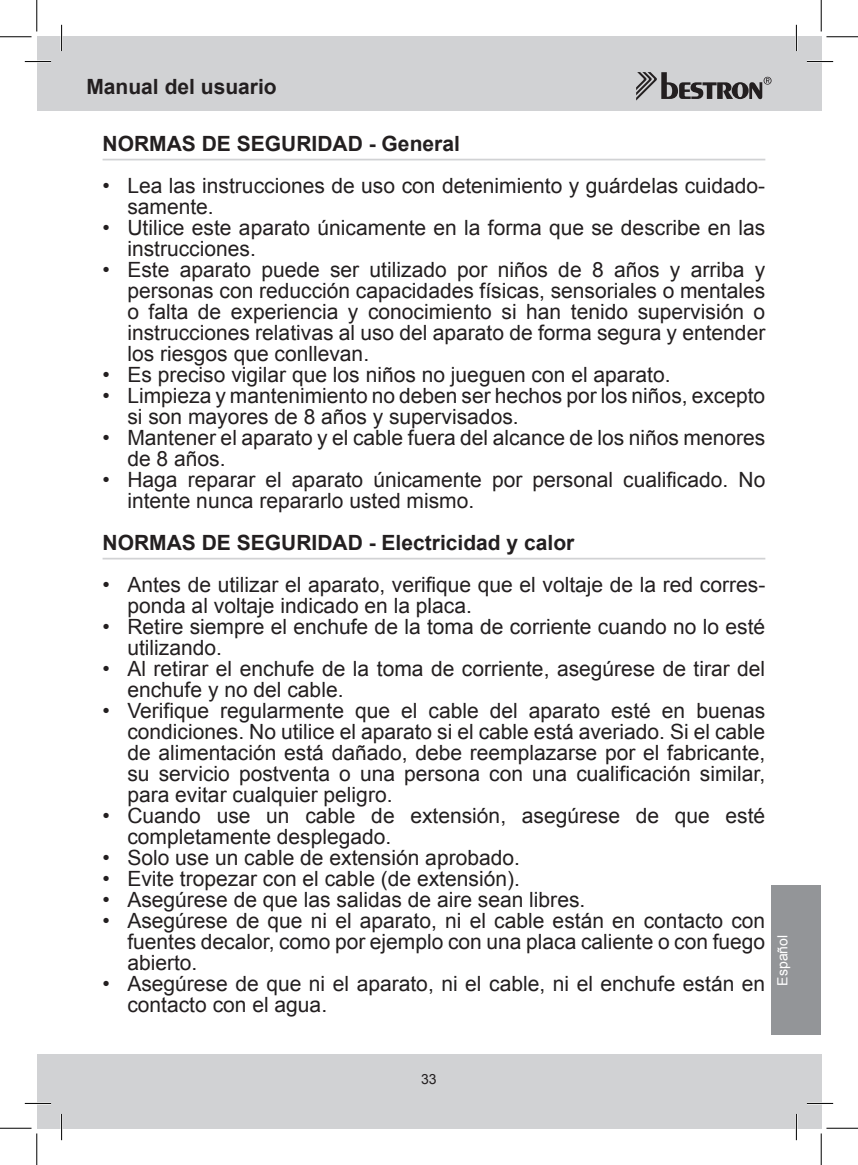
<style>
.page{position:relative;width:858px;height:1165px;background:#fff}
.page>*{position:absolute;margin:0;border:0;box-sizing:border-box;transform-origin:0 0}
.t1{font:21px/21px "Arial";color:#231f20}
.t2{font:700 21px "Arial";color:#231f20}
.t3{font:14px "Arial";color:#fff}
.t4{font:14px "Arial";color:#231f20}
</style>
<div class="page">
<div style="left:37px;top:37px;width:784px;height:74px;background:#d1d2d4"></div>
<div style="left:37px;top:1054px;width:784px;height:74px;background:#d1d2d4"></div>
<svg style="left:636px;top:72px;width:135px;height:29px"></svg>
<div style="left:771px;top:885px;width:50px;height:150px;background:#939598"></div>
<hr style="left:102px;top:159px;width:663px;height:1px;background:#d1d2d4">
<hr style="left:102px;top:558px;width:663px;height:1px;background:#d1d2d4">
<hr style="left:25px;top:60px;width:26px;height:3px;background:#fff">
<hr style="left:806px;top:60px;width:26px;height:3px;background:#fff">
<hr style="left:25px;top:1102px;width:26px;height:2px;background:#fff">
<hr style="left:806px;top:1102px;width:26px;height:2px;background:#fff">
<hr style="left:60px;top:25px;width:3px;height:26px;background:#fff">
<hr style="left:60px;top:1114px;width:3px;height:26px;background:#fff">
<hr style="left:795px;top:25px;width:2px;height:26px;background:#fff">
<hr style="left:795px;top:1114px;width:2px;height:26px;background:#fff">
<svg style="left:25px;top:61px;width:26px;height:1px"></svg>
<svg style="left:806px;top:61px;width:26px;height:1px"></svg>
<svg style="left:25px;top:1103px;width:26px;height:1px"></svg>
<svg style="left:806px;top:1103px;width:26px;height:1px"></svg>
<svg style="left:61px;top:25px;width:1px;height:26px"></svg>
<svg style="left:61px;top:1114px;width:1px;height:26px"></svg>
<svg style="left:795px;top:25px;width:1px;height:26px"></svg>
<svg style="left:795px;top:1114px;width:1px;height:26px"></svg>
<hr style="left:0;top:36px;width:32px;height:1px;background:#000">
<hr style="left:826px;top:36px;width:31px;height:1px;background:#000">
<hr style="left:0;top:1128px;width:32px;height:1px;background:#000">
<hr style="left:826px;top:1128px;width:31px;height:1px;background:#000">
<hr style="left:36px;top:0;width:1px;height:32px;background:#000">
<hr style="left:36px;top:1133px;width:1px;height:32px;background:#000">
<hr style="left:820px;top:0;width:1px;height:32px;background:#000">
<hr style="left:820px;top:1133px;width:1px;height:32px;background:#000">
<p class="t2" style="left:86px;top:73px;width:192px">Manual del usuario</p>
<p class="t2" style="left:102px;top:130px;width:17px">NORM</p>
<p class="t2" style="left:167px;top:130px;width:128px">AS DE SEGURID</p>
<p class="t2" style="left:332px;top:130px;width:129px">AD - General</p>
<p class="t1" style="left:127px;top:176px;width:639px;text-indent:-25px">• Lea las instrucciones de uso con detenimiento y guárdelas cuidado&shy;samente.</p>
<p class="t1" style="left:127px;top:218px;width:639px;text-indent:-25px">• Utilice este aparato únicamente en la forma que se describe en las instrucciones.</p>
<p class="t1" style="left:127px;top:260px;width:639px;text-align:justify;text-indent:-25px">• Este aparato puede ser utilizado por niños de 8 años y arriba y personas con reducción capacidades físicas, sensoriales o mentales o falta de experiencia y conocimiento si han tenido supervisión o instrucciones relativas al uso del aparato de forma segura y entender los riesgos que conllevan.</p>
<p class="t1" style="left:102px;top:365px;width:569px">• Es preciso vigilar que los niños no jueguen con el aparato.</p>
<p class="t1" style="left:127px;top:386px;width:639px;text-indent:-25px">• Limpieza y mantenimiento no deben ser hechos por los niños, excepto si son mayores de 8 años y supervisados.</p>
<p class="t1" style="left:127px;top:428px;width:639px;text-indent:-25px">• Mantener el aparato y el cable fuera del alcance de los niños menores de 8 años.</p>
<p class="t1" style="left:127px;top:470px;width:639px;text-indent:-25px">• Haga reparar el aparato únicamente por personal cualificado. No intente nunca repararlo usted mismo.</p>
<p class="t2" style="left:102px;top:529px;width:473px">Normas de seg uridad - Electricidad y calor</p>
<p class="t1" style="left:127px;top:575px;width:639px;text-indent:-25px">• Antes de utilizar el aparato, verifique que el voltaje de la red corres&shy;ponda al voltaje indicado en la placa.</p>
<p class="t1" style="left:127px;top:617px;width:639px;text-indent:-25px">• Retire siempre el enchufe de la toma de corriente cuando no lo esté utilizando.</p>
<p class="t1" style="left:127px;top:659px;width:639px;text-indent:-25px">• Al retirar el enchufe de la toma de corriente, asegúrese de tirar del enchufe y no del cable.</p>
<p class="t1" style="left:127px;top:701px;width:639px;text-align:justify;text-indent:-25px">• Verifique regularmente que el cable del aparato esté en buenas condiciones. No utilice el aparato si el cable está averiado. Si el cable de alimentación está dañado, debe reemplazarse por el fabricante, su servicio postventa o una persona con una cualificación similar, para evitar cualquier peligro.</p>
<p class="t1" style="left:127px;top:806px;width:639px;text-indent:-25px">• Cuando use un cable de extensión, asegúrese de que esté completamente desplegado.</p>
<p class="t1" style="left:102px;top:848px;width:419px">• Solo use un cable de extensión aprobado.</p>
<p class="t1" style="left:102px;top:869px;width:418px">• Evite tropezar con el cable (de extensión).</p>
<p class="t1" style="left:102px;top:890px;width:484px">• Asegúrese de que las salidas de aire sean libres.</p>
<p class="t1" style="left:127px;top:911px;width:639px;text-align:justify;text-indent:-25px">• Asegúrese de que ni el aparato, ni el cable están en contacto con fuentes decalor, como por ejemplo con una placa caliente o con fuego abierto.</p>
<p class="t1" style="left:127px;top:974px;width:639px;text-indent:-25px">• Asegúrese de que ni el aparato, ni el cable, ni el enchufe están en contacto con el agua.</p>
<p class="t3" style="left:773px;top:985px;width:52px;rotate:-90deg">Español</p>
<p class="t4" style="left:421px;top:1069px;width:17px">33</p>
</div>
